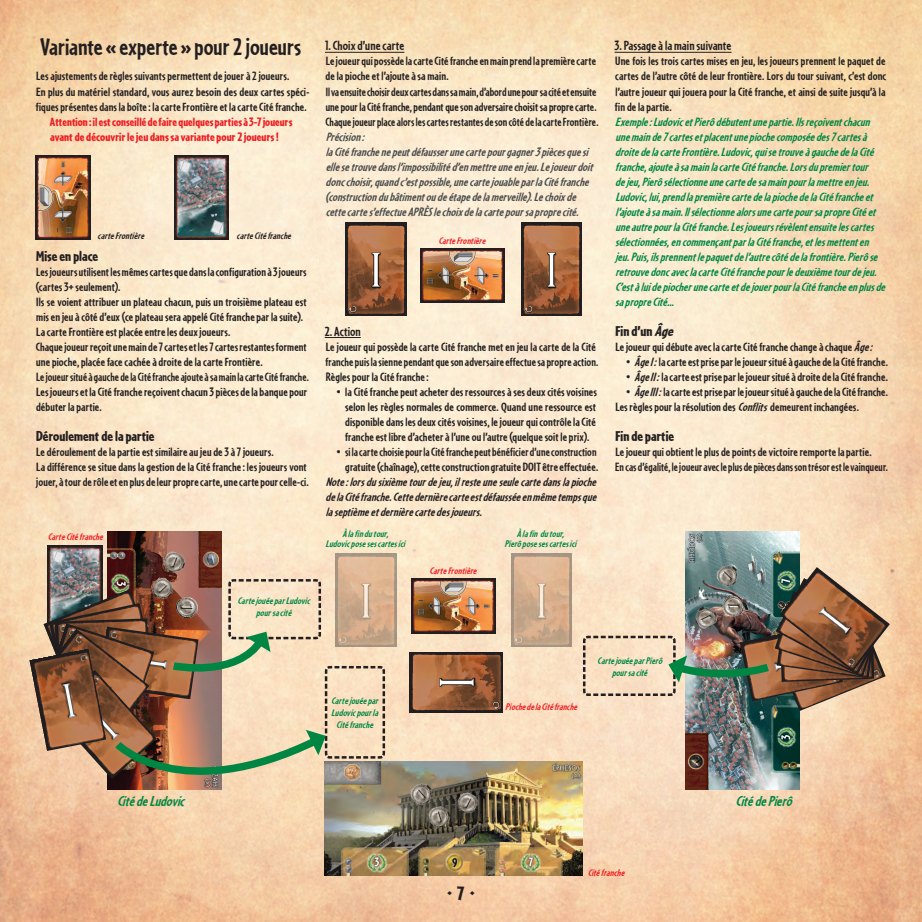
<style>
.page{position:relative;width:922px;height:922px;background:#fff}
.page>*{position:absolute;margin:0;border:0;box-sizing:border-box;transform-origin:0 0}
.exemple{font:27.5px "Possum Saltare NF";color:#231f20}
.titre{font:700 25px "Cafeteria";color:#231f20}
.titre_secondaire{font:900 15px "Cafeteria";color:#231f20}
.légende{font:italic 700 15px "Cafeteria";color:#008642}
.titre_tertiaure{font:700 13.75px "Cafeteria";color:#231f20}
.txt{font:700 12.5px/15px "Cafeteria";letter-spacing:.005em;color:#231f20}
.exemple-2{font:italic 700 12.5px/15px "Cafeteria";letter-spacing:.01em;color:#008642}
.puce{font:700 12.5px/15px "Cafeteria";letter-spacing:.005em;color:#231f20;text-align:center}
.remarque{font:italic 700 12.5px/15px "Cafeteria";color:#4b4c4d}
.txt-2{font:700 12.5px "Cafeteria";letter-spacing:.005em;color:#231f20;scale:.94 1}
.precision{font:italic 700 12.5px/15px "Cafeteria";color:#231f20;text-align:justify}
.txt-3{font:700 12.5px/15px "Cafeteria";letter-spacing:.005em;color:#231f20;scale:.95 1}
.importatn{font:900 12.5px/15px "Cafeteria";letter-spacing:.005em;color:#ee1d23}
.légende-2{font:italic 700 10px/12px "Cafeteria";color:#008642;text-align:center}
.légende-3{font:italic 700 10px "Cafeteria";color:#ee1d23}
.légende-4{font:italic 700 10px "Cafeteria";color:#231f20}
.s1{font-style:italic}
.s2{font-family:"Cafeteria";font-weight:900;font-size:20px}
</style>
<div class="page">
<img style="left:0;top:0;width:921px;height:921px">
<img style="left:174px;top:155px;width:55px;height:85px">
<img style="left:35px;top:155px;width:55px;height:85px">
<img style="left:411px;top:578px;width:85px;height:55px">
<img style="left:420px;top:248px;width:84px;height:55px">
<img style="left:108px;top:531px;width:113px;height:258px">
<img style="left:324px;top:761px;width:258px;height:114px">
<img style="left:685px;top:531px;width:113px;height:258px">
<img style="left:409px;top:651px;width:93px;height:61px">
<img style="left:776px;top:674px;width:109px;height:36px">
<img style="left:739px;top:622px;width:103px;height:79px">
<img style="left:779px;top:678px;width:95px;height:3px">
<img style="left:774px;top:591px;width:107px;height:86px">
<img style="left:775px;top:578px;width:110px;height:96px">
<img style="left:779px;top:567px;width:110px;height:104px">
<img style="left:336px;top:553px;width:60px;height:92px">
<img style="left:345px;top:223px;width:61px;height:92px">
<img style="left:511px;top:553px;width:60px;height:92px">
<img style="left:521px;top:223px;width:60px;height:92px">
<img style="left:47px;top:545px;width:55px;height:44px">
<img style="left:43px;top:589px;width:67px;height:39px">
<img style="left:49px;top:603px;width:61px;height:20px">
<img style="left:55px;top:618px;width:55px;height:5px">
<img style="left:47px;top:623px;width:63px;height:5px">
<img style="left:39px;top:628px;width:71px;height:41px">
<img style="left:50px;top:669px;width:60px;height:110px">
<img style="left:29px;top:648px;width:77px;height:102px">
<img style="left:161px;top:549px;width:26px;height:26px">
<img style="left:407px;top:779px;width:29px;height:29px">
<img style="left:692px;top:602px;width:27px;height:28px">
<img style="left:148px;top:574px;width:29px;height:3px">
<img style="left:426px;top:803px;width:26px;height:26px">
<img style="left:722px;top:595px;width:21px;height:21px">
<img style="left:453px;top:789px;width:28px;height:28px">
<img style="left:713px;top:560px;width:29px;height:29px">
<hr style="left:325px;top:52px;width:79px;height:1px;background:#231f20">
<hr style="left:324px;top:337px;width:37px;height:1px;background:#231f20">
<hr style="left:614px;top:52px;width:117px;height:1px;background:#231f20">
<img style="left:581px;top:634px;width:194px;height:63px">
<img style="left:110px;top:577px;width:276px;height:230px">
<p class="titre" style="left:40px;top:33px;width:262px">Variante « experte » pour 2 joueurs</p>
<p class="txt" style="left:36px;top:69px;width:255px">Les ajustements de règles suivants permettent de jouer à 2 joueurs.</p>
<p class="txt" style="left:36px;top:84px;width:275px">En plus du matériel standard, vous aurez besoin des deux cartes spéci&shy;fiques présentes dans la boîte: la carte Frontière et la carte Cité franche.</p>
<p class="importatn" style="left:50px;top:114px;width:244px">Attention: il est conseillé de faire quelques parties à 3-7 joueurs avant de découvrir le jeu dans sa variante pour 2 joueurs!</p>
<p class="légende-4" style="left:97px;top:230px;width:51px">carteFrontière</p>
<p class="légende-4" style="left:236px;top:230px;width:59px">carteCitéfranche</p>
<p class="titre_secondaire" style="left:36px;top:247px;width:64px">Mise en place</p>
<p class="txt" style="left:36px;top:264px;width:272px">Les joueurs utilisent les mêmes cartes que dans la configuration à 3 joueurs (cartes 3+ seulement).</p>
<p class="txt" style="left:36px;top:294px;width:272px">Ils se voient attribuer un plateau chacun, puis un troisième plateau est mis en jeu à côté d’eux (ce plateau sera appelé Cité franche par la suite).</p>
<p class="txt" style="left:36px;top:324px;width:195px">La carte Frontière est placée entre les deux joueurs.</p>
<p class="txt" style="left:36px;top:339px;width:272px">Chaque joueur reçoit une main de 7 cartes et les 7 cartes restantes forment une pioche, placée face cachée à droite de la carte Frontière.</p>
<p class="txt-2" style="left:36px;top:369px;width:291px">Le joueur situé à gauche de la Cité franche ajoute à sa main la carte Cité franche.</p>
<p class="txt" style="left:36px;top:384px;width:273px">Les joueurs et la Cité franche reçoivent chacun 3 pièces de la banque pour débuter la partie.</p>
<p class="titre_secondaire" style="left:36px;top:427px;width:120px">Déroulement de la partie</p>
<p class="txt" style="left:36px;top:444px;width:239px">Le déroulement de la partie est similaire au jeu de 3 à 7 joueurs.</p>
<p class="txt" style="left:36px;top:459px;width:274px">La différence se situe dans la gestion de la Cité franche: les joueurs vont jouer, à tour de rôle et en plus de leur propre carte, une carte pour celle-ci.</p>
<p class="légende-3" style="left:48px;top:530px;width:59px">CarteCitéfranche</p>
<p class="légende-2" style="left:237px;top:594px;width:77px">CartejouéeparLudovic poursacité</p>
<p class="titre_tertiaure" style="left:325px;top:38px;width:81px">1. Choix d’une carte</p>
<p class="txt" style="left:325px;top:54px;width:272px">Le joueur qui possède la carte Cité franche en main prend la première carte de la pioche et l’ajoute à sa main.</p>
<p class="txt-3" style="left:325px;top:84px;width:286px">Il va ensuite choisir deux cartes dans sa main, d’abord une pour sa cité et ensuite une pour la Cité franche, pendant que son adversaire choisit sa propre carte.</p>
<p class="txt-2" style="left:325px;top:114px;width:292px">Chaque joueur place alors les cartes restantes de son côté de la carte Frontière.</p>
<p class="remarque" style="left:325px;top:129px;width:44px">Précision:</p>
<p class="remarque" style="left:325px;top:144px;width:272px">laCitéfranchenepeutdéfausserunecartepourgagner3piècesquesi ellesetrouvedansl’impossibilitéd’enmettreuneenjeu.Lejoueurdoit doncchoisir,quandc’estpossible,unecartejouableparlaCitéfranche (constructiondubâtimentoudeétapedelamerveille).Lechoixde cettecartes’effectueAPRÈSlechoixdelacartepoursaproprecité.</p>
<p class="légende-3" style="left:438px;top:235px;width:51px">CarteFrontière</p>
<p class="titre_tertiaure" style="left:324px;top:323px;width:38px">2. Action</p>
<p class="txt" style="left:325px;top:339px;width:274px">Le joueur qui possède la carte Cité franche met en jeu la carte de la Cité franche puis la sienne pendant que son adversaire effectue sa propre action.</p>
<p class="txt" style="left:325px;top:369px;width:104px">Règles pour la Cité franche:</p>
<p class="puce" style="left:337px;top:384px;width:261px">• la Cité franche peut acheter des ressources à ses deux cités voisines selon les règles normales de commerce. Quand une ressource est disponible dans les deux cités voisines, le joueur qui contrôle la Cité franche est libre d’acheter à l’une ou l’autre (quelque soit le prix).</p>
<p class="puce" style="left:337px;top:444px;width:263px;text-align:right">• si la carte choisie pour la Cité franche peut bénéficier d’une construction gratuite (chaînage), cette construction gratuite DOIT être effectuée.</p>
<p class="precision" style="left:325px;top:474px;width:276px">Note:lorsdusixièmetourdejeu,ilresteuneseulecartedanslapioche delaCitéfranche.Cettedernièrecarteestdéfausséeenmêmetempsque laseptièmeetdernièrecartedesjoueurs.</p>
<p class="légende-2" style="left:325px;top:529px;width:84px;line-height:10px">À lafindutour,<br>Ludovicposesescartesici</p>
<p class="légende-3" style="left:429px;top:565px;width:51px">CarteFrontière</p>
<p class="légende-2" style="left:504px;top:529px;width:76px;line-height:10px">À lafindutour,<br>Pierôposesescartesici</p>
<p class="titre_tertiaure" style="left:614px;top:38px;width:118px">3. Passage à la main suivante</p>
<p class="txt" style="left:614px;top:54px;width:273px;text-align:justify">Une fois les trois cartes mises en jeu, les joueurs prennent le paquet de cartes de l’autre côté de leur frontière. Lors du tour suivant, c’est donc l’autre joueur qui jouera pour la Cité franche, et ainsi de suite jusqu’à la fin de la partie.</p>
<p class="exemple-2" style="left:615px;top:114px;width:275px">Exemple:LudovicetPierôdébutentunepartie.Ilsreçoiventchacun unemainde7cartesetplacentunepiochecomposéedes7cartesà droitedelacarteFrontière.Ludovic,quisetrouveàgauchedelaCité franche,ajouteàsamainlacarteCitéfranche.Lorsdupremiertour dejeu,Pierôsélectionneunecartedesamainpourlamettreenjeu.<br>Ludovic,lui,prendlapremièrecartedelapiochedelaCitéfrancheet l’ajouteàsamain.IlsélectionnealorsunecartepoursapropreCitéet uneautrepourlaCitéfranche.Lesjoueursrévèlentensuitelescartes sélectionnées,encommençantparlaCitéfranche,etlesmettenten jeu.Puis,ilsprennentlepaquetdel’autrecôtédelafrontière.Pierôse retrouvedoncaveclacarteCitéfranchepourledeuxièmetourdejeu.<br>C’estàluidepiocherunecarteetdejouerpourlaCitéfrancheenplusde sapropreCité…</p>
<p class="titre_secondaire" style="left:615px;top:322px;width:63px">Fin d’un <span class="s1">Âge</span></p>
<p class="txt" style="left:615px;top:339px;width:262px">Le joueur qui débute avec la carte Cité franche change à chaque <span class="s1">Âge:</span></p>
<p class="puce" style="left:626px;top:354px;width:263px">• <span class="s1">ÂgeI:</span>la carte est prise par le joueur situé à gauche de la Cité franche.</p>
<p class="puce" style="left:626px;top:369px;width:263px">• <span class="s1">ÂgeII:</span>la carte est prise par le joueur situé à droite de la Cité franche.</p>
<p class="puce" style="left:626px;top:384px;width:263px">• <span class="s1">ÂgeIII:</span>la carte est prise par le joueur situé à gauche de la Cité franche.</p>
<p class="txt" style="left:615px;top:399px;width:245px">Les règles pour la résolution des <span class="s1">Conflits</span>demeurent inchangées.</p>
<p class="titre_secondaire" style="left:615px;top:427px;width:60px">Fin de partie</p>
<p class="txt" style="left:615px;top:444px;width:258px">Le joueur qui obtient le plus de points de victoire remporte la partie.</p>
<p class="txt-2" style="left:615px;top:459px;width:291px">En cas d’égalité, le joueur avec le plus de pièces dans son trésor est le vainqueur.</p>
<p class="légende-2" style="left:331px;top:694px;width:51px">Cartejouéepar<br>Ludovicpourla<br>Citéfranche</p>
<p class="légende-3" style="left:505px;top:700px;width:76px">PiochedelaCitéfranche</p>
<p class="légende-2" style="left:597px;top:654px;width:69px">CartejouéeparPierô poursacité</p>
<p class="légende" style="left:117px;top:792px;width:73px">CitédeLudovic</p>
<p class="légende" style="left:735px;top:792px;width:62px">CitédePierô</p>
<p class="exemple" style="left:446px;top:873px;width:30px">·<span class="s2">7</span>·</p>
<p class="légende-3" style="left:587px;top:867px;width:41px">Citéfranche</p>
</div>
